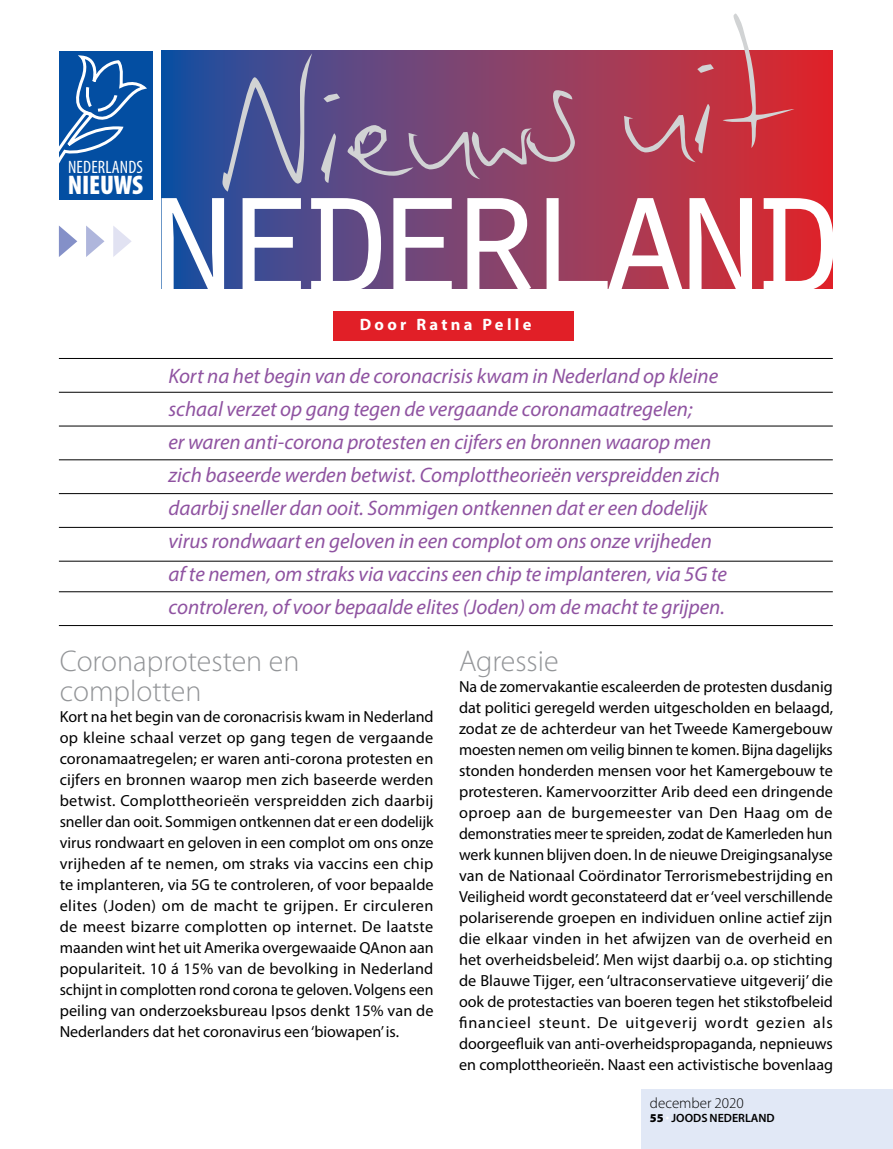
<style>
.page{position:relative;width:893px;height:1149px;background:#fff}
.page>*{position:absolute;margin:0;border:0;box-sizing:border-box;transform-origin:0 0}
.t1{font:179.55px "Orator Std";letter-spacing:-.18em;color:#fff}
.t2{font:300 30px/30px "Myriad Pro";color:#939598}
.t3{font:900 condensed 27px "Myriad Pro";letter-spacing:-.01em;color:#fff}
.t4{font:italic 21px/33px "Myriad Pro";color:#8f53a1}
.t5{font:condensed 18px "Myriad Pro";letter-spacing:.01em;color:#fff}
.t6{font:700 16.5px "Myriad Pro";letter-spacing:.2em;color:#fff}
.t7{font:16.05px/21px "Myriad Pro";color:#000;text-align:justify}
.t8{font:300 15px "Myriad Pro";color:#000}
.t9{font:600 12px "Myriad Pro";color:#000}
.s1{font-weight:900}
.s2{font-weight:900;color:#fff}
</style>
<div class="page">
<svg style="left:162px;top:51px;width:671px;height:238px;background:#7e3e6a"></svg>
<svg style="left:222px;top:13px;width:572px;height:178px"></svg>
<div style="left:59px;top:51px;width:94px;height:148px;background:#034ea2"></div>
<svg style="left:59px;top:55px;width:88px;height:145px"></svg>
<hr style="left:59px;top:392px;width:774px;height:1px;background:#000">
<hr style="left:59px;top:425px;width:774px;height:1px;background:#000">
<hr style="left:59px;top:493px;width:774px;height:1px;background:#000">
<hr style="left:59px;top:591px;width:774px;height:1px;background:#000">
<hr style="left:59px;top:459px;width:774px;height:1px;background:#000">
<hr style="left:59px;top:527px;width:774px;height:1px;background:#000">
<hr style="left:59px;top:625px;width:774px;height:1px;background:#000">
<hr style="left:59px;top:560px;width:774px;height:1px;background:#000">
<hr style="left:59px;top:358px;width:774px;height:1px;background:#000">
<svg style="left:86px;top:225px;width:18px;height:32px"></svg>
<svg style="left:113px;top:226px;width:19px;height:31px"></svg>
<svg style="left:59px;top:225px;width:18px;height:32px"></svg>
<div style="left:333px;top:311px;width:240px;height:30px;background:#e11f27"></div>
<div style="left:641px;top:1089px;width:252px;height:59px;background:#e1e8f6"></div>
<p class="t5" style="left:68px;top:156px;width:77px">NEDERLANDS</p>
<h3 class="t3" style="left:68px;top:167px;width:77px">NIEUWS</h3>
<h1 class="t1" style="left:139px;top:104px;width:713px">nederland</h1>
<p class="t6" style="left:360px;top:314px;width:173px">Door Ratna Pelle</p>
<p class="t4" style="left:168px;top:358px;width:560px">Kort na het begin van de coronacrisis kwam in Nederland op kleine schaal verzet op gang tegen de vergaande coronamaatregelen;<br>er waren anti-corona protesten en cijfers en bronnen waarop men zich baseerde werden betwist. Complottheorieën verspreidden zich daarbij sneller dan ooit. Sommigen ontkennen dat er een dodelijk virus rondwaart en geloven in een complot om ons onze vrijheden af te nemen, om straks via vaccins een chip te implanteren, via 5G te controleren, of voor bepaalde elites (Joden) om de macht te grijpen.</p>
<h2 class="t2" style="left:60px;top:645px;width:241px">Coronaprotesten en complotten</h2>
<p class="t7" style="left:60px;top:705px;width:375px">Kort na het begin van de coronacrisis kwam in Nederland op kleine schaal verzet op gang tegen de vergaande coronamaatregelen; er waren anti-corona protesten en cijfers en bronnen waarop men zich baseerde werden betwist. Complottheorieën verspreidden zich daarbij sneller dan ooit. Sommigen ontkennen dat er een dodelijk virus rondwaart en geloven in een complot om ons onze vrijheden af te nemen, om straks via vaccins een chip te implanteren, via 5G te controleren, of voor bepaalde elites (Joden) om de macht te grijpen. Er circuleren de meest bizarre complotten op internet. De laatste maanden wint het uit Amerika overgewaaide QAnon aan populariteit. 10 á 15% van de bevolking in Nederland schijnt in complotten rond corona te geloven. Volgens een peiling van onderzoeksbureau Ipsos denkt 15% van de Nederlanders dat het coronavirus een ‘biowapen’ is.</p>
<h2 class="t2" style="left:459px;top:645px;width:101px">Agressie</h2>
<p class="t7" style="left:459px;top:675px;width:376px">Na de zomervakantie escaleerden de protesten dusdanig dat politici geregeld werden uitgescholden en belaagd, zodat ze de achterdeur van het Tweede Kamergebouw moesten nemen om veilig binnen te komen. Bijna dagelijks stonden honderden mensen voor het Kamergebouw te protesteren. Kamervoorzitter Arib deed een dringende oproep aan de burgemeester van Den Haag om de demonstraties meer te spreiden, zodat de Kamerleden hun werk kunnen blijven doen. In de nieuwe Dreigingsanalyse van de Nationaal Coördinator Terrorismebestrijding en Veiligheid wordt geconstateerd dat er ‘veel verschillende polariserende groepen en individuen online actief zijn die elkaar vinden in het afwijzen van de overheid en het overheidsbeleid’. Men wijst daarbij o.a. op stichting de Blauwe Tijger, een ‘ultraconservatieve uitgeverij’ die ook de protestacties van boeren tegen het stikstofbeleid financieel steunt. De uitgeverij wordt gezien als doorgeefluik van anti-overheidspropaganda, nepnieuws en complottheorieën. Naast een activistische bovenlaag</p>
<p class="t8" style="left:650px;top:1093px;width:95px">december 2020</p>
<p class="t9" style="left:650px;top:1109px;width:126px"><span class="s1">55</span> <span class="s2">·</span> JOODS NEDERLAND</p>
</div>
